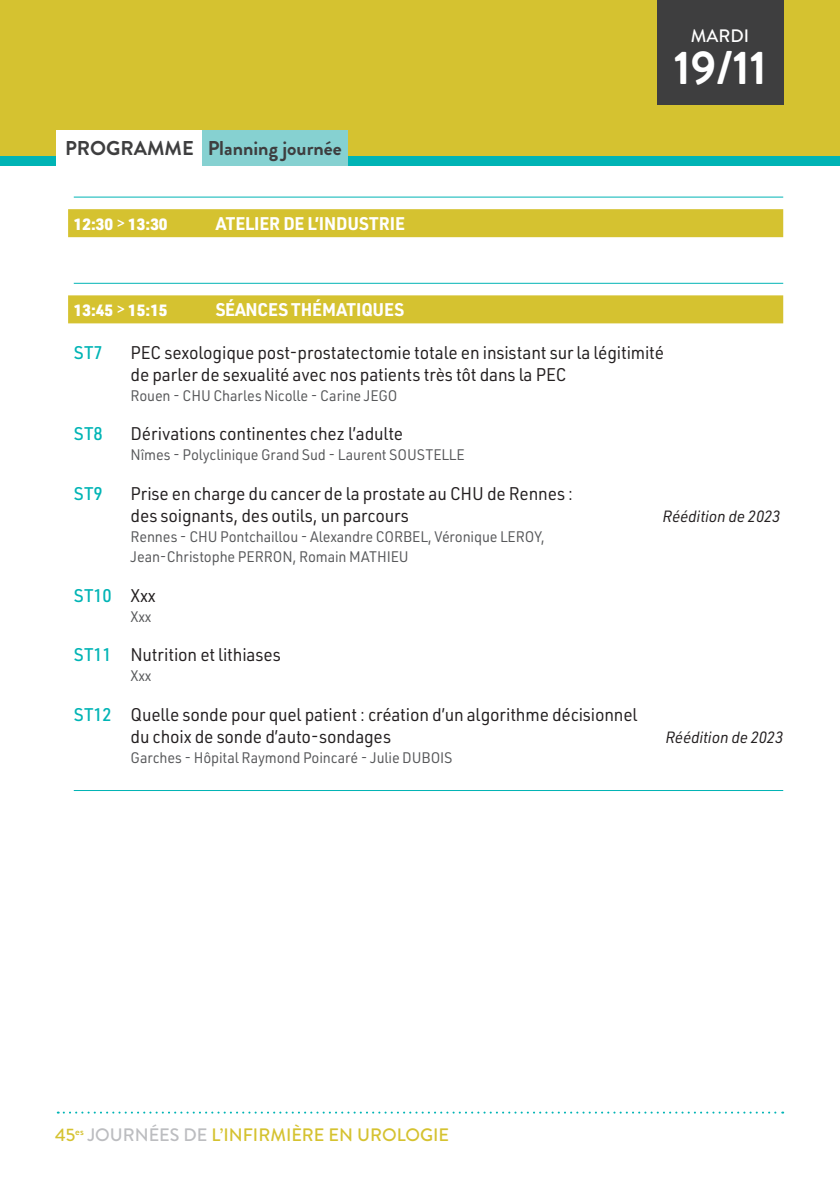
<style>
.page{position:relative;width:840px;height:1191px;background:#fff}
.page>*{position:absolute;margin:0;border:0;box-sizing:border-box;transform-origin:0 0}
.t1{font:700 47.2px "Brandon Grotesque";color:#fff}
.t2{font:700 20px "Brandon Grotesque";color:#3e3e3f}
.t3{font:18px/22px "URWDIN";letter-spacing:-.01em;color:#231f20;scale:.95 1}
.t4{font:700 18px "URWDIN";letter-spacing:-.01em;color:#fff;scale:.95 1}
.t5{font:500 18px "Brandon Grotesque";color:#d5c230}
.t6{font:500 18px "URWDIN";letter-spacing:-.01em;color:#00b4b5;scale:.95 1}
.t7{font:500 18px "Brandon Grotesque";color:#fff}
.t8{font:italic 16px "URWDIN";letter-spacing:-.01em;color:#231f20;scale:.95 1}
.t9{font:900 16px "URWDIN";color:#fff}
.t10{font:15px/20px "URWDIN";letter-spacing:-.01em;color:#57585a;scale:.95 1}
.s1{font-weight:500}
.s2{font-weight:400;color:#231f20}
.s3{font-weight:500;color:#00b4b5}
.s4{color:#bcbdc0}
</style>
<div class="page">
<div style="left:0;top:0;width:839px;height:166px;background:#d5c230"></div>
<div style="left:0;top:156px;width:839px;height:10px;background:#00b4b5"></div>
<div style="left:57px;top:130px;width:145px;height:36px;background:#fff"></div>
<div style="left:202px;top:130px;width:145px;height:36px;background:#86d1d1"></div>
<div style="left:656px;top:0;width:126px;height:104px;background:#3e3e3f"></div>
<svg style="left:58px;top:1111px;width:724px;height:2px"></svg>
<hr style="left:74px;top:197px;width:708px;height:1px;background:#00b4b5">
<div style="left:68px;top:209px;width:714px;height:28px;background:#d5c230"></div>
<hr style="left:74px;top:283px;width:708px;height:1px;background:#00b4b5">
<div style="left:68px;top:295px;width:714px;height:28px;background:#d5c230"></div>
<hr style="left:74px;top:790px;width:708px;height:1px;background:#00b4b5">
<p class="t2" style="left:65px;top:134px;width:278px">PROGRAMME Planning journée</p>
<p class="t9" style="left:74px;top:213px;width:95px">12:30 <span class="s1">&gt;</span> 13:30</p>
<p class="t4" style="left:215px;top:211px;width:201px">ATELIER DE L’INDUSTRIE</p>
<p class="t7" style="left:690px;top:24px;width:60px">MARDI</p>
<h1 class="t1" style="left:673px;top:35px;width:94px">19/11</h1>
<p class="t9" style="left:74px;top:299px;width:95px">13:45 <span class="s1">&gt;</span> 15:15</p>
<p class="t4" style="left:215px;top:297px;width:200px">SÉANCES THÉMATIQUES</p>
<p class="t6" style="left:74px;top:340px;width:32px">ST7</p>
<p class="t3" style="left:130px;top:340px;width:562px">PEC sexologique post-prostatectomie totale en insistant sur la légitimité de parler de sexualité avec nos patients très tôt dans la PEC</p>
<p class="t10" style="left:130px;top:385px;width:282px">Rouen - CHU Charles Nicolle - Carine JEGO</p>
<p class="t6" style="left:74px;top:422px;width:32px">ST8</p>
<p class="t3" style="left:130px;top:422px;width:288px">Dérivations continentes chez l’adulte</p>
<p class="t10" style="left:130px;top:444px;width:353px">Nîmes - Polyclinique Grand Sud - Laurent SOUSTELLE</p>
<p class="t6" style="left:74px;top:481px;width:32px">ST9</p>
<p class="t3" style="left:130px;top:482px;width:467px">Prise en charge du cancer de la prostate au CHU de Rennes : des soignants, des outils, un parcours</p>
<p class="t8" style="left:662px;top:506px;width:125px">Réédition de 2023</p>
<p class="t10" style="left:130px;top:526px;width:437px">Rennes - CHU Pontchaillou - Alexandre CORBEL, Véronique LEROY,<br>Jean-Christophe PERRON, Romain MATHIEU</p>
<p class="t6" style="left:74px;top:583px;width:88px">ST10 <span class="s2">Xxx</span></p>
<p class="t10" style="left:130px;top:606px;width:24px">Xxx</p>
<p class="t3" style="left:74px;top:643px;width:219px"><span class="s3">ST11</span> Nutrition et lithiases</p>
<p class="t3" style="left:130px;top:703px;width:530px;text-indent:-57px"><span class="s3">ST12</span> Quelle sonde pour quel patient : création d’un algorithme décisionnel. du choix de sonde d’auto-sondages</p>
<p class="t10" style="left:130px;top:747px;width:340px">Garches - Hôpital Raymond Poincaré - Julie DUBOIS</p>
<p class="t8" style="left:665px;top:727px;width:125px">Réédition de 2023</p>
<p class="t5" style="left:55px;top:1122px;width:395px">45<sup>es</sup> <span class="s4">JOURNÉES DE</span> L’INFIRMIÈRE EN UROLOGIE</p>
</div>
